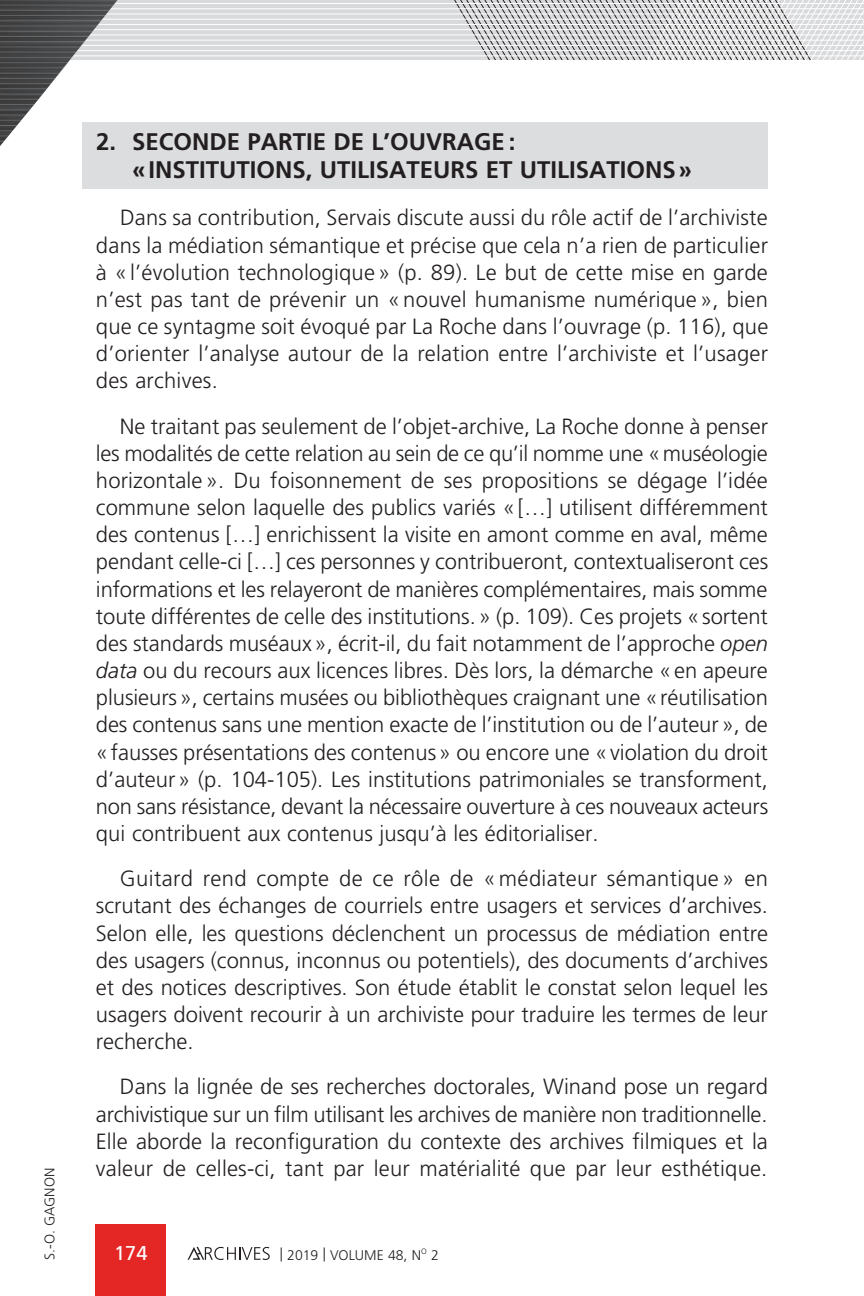
<style>
.page{position:relative;width:864px;height:1296px;background:#fff}
.page>*{position:absolute;margin:0;border:0;box-sizing:border-box;transform-origin:0 0}
.t1{font:700 24px/28.2px "Frutiger LT Std";color:#231f20}
.t2{font:300 22px/27.2px "Frutiger LT Std";letter-spacing:.005em;color:#231f20;text-align:justify}
.t3{font:20px "Frutiger LT Std";color:#fff}
.t4{font:300 14px "Frutiger LT Std";color:#231f20}
.s1{font-style:italic}
</style>
<div class="page">
<svg style="left:220px;top:0;width:434px;height:189px"></svg>
<hr style="left:0;top:3px;width:864px;height:1px;background:#fff">
<hr style="left:0;top:8px;width:864px;height:1px;background:#fff">
<hr style="left:0;top:14px;width:864px;height:1px;background:#fff">
<hr style="left:0;top:19px;width:864px;height:1px;background:#fff">
<hr style="left:0;top:24px;width:864px;height:1px;background:#fff">
<hr style="left:0;top:29px;width:864px;height:1px;background:#fff">
<hr style="left:0;top:34px;width:864px;height:1px;background:#fff">
<hr style="left:0;top:40px;width:864px;height:1px;background:#fff">
<hr style="left:0;top:45px;width:864px;height:1px;background:#fff">
<hr style="left:0;top:50px;width:864px;height:1px;background:#fff">
<hr style="left:0;top:55px;width:864px;height:1px;background:#fff">
<hr style="left:0;top:61px;width:864px;height:1px;background:#fff">
<hr style="left:0;top:66px;width:864px;height:1px;background:#fff">
<hr style="left:0;top:71px;width:864px;height:1px;background:#fff">
<hr style="left:0;top:76px;width:864px;height:1px;background:#fff">
<hr style="left:0;top:82px;width:864px;height:1px;background:#fff">
<hr style="left:0;top:87px;width:864px;height:1px;background:#fff">
<hr style="left:0;top:92px;width:864px;height:1px;background:#fff">
<hr style="left:0;top:97px;width:864px;height:1px;background:#fff">
<hr style="left:0;top:103px;width:864px;height:1px;background:#fff">
<hr style="left:0;top:108px;width:864px;height:1px;background:#fff">
<hr style="left:0;top:113px;width:864px;height:1px;background:#fff">
<hr style="left:0;top:118px;width:864px;height:1px;background:#fff">
<svg style="left:755px;top:0;width:109px;height:189px"></svg>
<svg style="left:0;top:1px;width:220px;height:145px"></svg>
<hr style="left:0;top:5px;width:220px;height:1px;background:#fff">
<hr style="left:0;top:10px;width:220px;height:1px;background:#fff">
<hr style="left:0;top:15px;width:220px;height:1px;background:#fff">
<hr style="left:0;top:20px;width:220px;height:1px;background:#fff">
<hr style="left:0;top:26px;width:220px;height:1px;background:#fff">
<hr style="left:0;top:31px;width:220px;height:1px;background:#fff">
<hr style="left:0;top:36px;width:220px;height:1px;background:#fff">
<hr style="left:0;top:41px;width:220px;height:1px;background:#fff">
<hr style="left:0;top:46px;width:220px;height:1px;background:#fff">
<hr style="left:0;top:52px;width:220px;height:1px;background:#fff">
<hr style="left:0;top:57px;width:220px;height:1px;background:#fff">
<hr style="left:0;top:62px;width:220px;height:1px;background:#fff">
<hr style="left:0;top:67px;width:220px;height:1px;background:#fff">
<hr style="left:0;top:73px;width:220px;height:1px;background:#fff">
<hr style="left:0;top:78px;width:220px;height:1px;background:#fff">
<hr style="left:0;top:83px;width:220px;height:1px;background:#fff">
<hr style="left:0;top:88px;width:220px;height:1px;background:#fff">
<hr style="left:0;top:94px;width:220px;height:1px;background:#fff">
<hr style="left:0;top:99px;width:220px;height:1px;background:#fff">
<hr style="left:0;top:104px;width:220px;height:1px;background:#fff">
<hr style="left:0;top:109px;width:220px;height:1px;background:#fff">
<hr style="left:0;top:115px;width:220px;height:1px;background:#fff">
<hr style="left:0;top:120px;width:220px;height:1px;background:#fff">
<hr style="left:0;top:125px;width:220px;height:1px;background:#fff">
<hr style="left:0;top:130px;width:220px;height:1px;background:#fff">
<hr style="left:0;top:136px;width:220px;height:1px;background:#fff">
<hr style="left:0;top:141px;width:220px;height:1px;background:#fff">
<div style="left:96px;top:1224px;width:70px;height:72px;background:#e42625"></div>
<svg style="left:188px;top:1247px;width:82px;height:13px"></svg>
<div style="left:82px;top:122px;width:686px;height:66px;background:#dcdddf"></div>
<p class="t4" style="left:42px;top:1260px;width:94px;rotate:-90deg">S.-O. GAGNON</p>
<p class="t1" style="left:132px;top:128px;width:562px;text-indent:-36px">2. SECONDE PARTIE DE L’OUVRAGE : «INSTITUTIONS, UTILISATEURS ET UTILISATIONS»</p>
<p class="t2" style="left:96px;top:204px;width:674px;text-indent:24px">Dans sa contribution, Servais discute aussi du rôle actif de l’archiviste dans la médiation sémantique et précise que cela n’a rien de particulier à « l’évolution technologique » (p. 89). Le but de cette mise en garde n’est pas tant de prévenir un « nouvel humanisme numérique », bien que ce syntagme soit évoqué par La Roche dans l’ouvrage (p. 116), que d’orienter l’analyse autour de la relation entre l’archiviste et l’usager des archives.</p>
<p class="t2" style="left:96px;top:413px;width:674px;text-indent:24px">Ne traitant pas seulement de l’objet-archive, La Roche donne à penser les modalités de cette relation au sein de ce qu’il nomme une «muséologie horizontale ». Du foisonnement de ses propositions se dégage l’idée commune selon laquelle des publics variés «[…] utilisent différemment des contenus […] enrichissent la visite en amont comme en aval, même pendant celle-ci […] ces personnes y contribueront, contextualiseront ces informations et les relayeront de manières complémentaires, mais somme toute différentes de celle des institutions.» (p. 109). Ces projets «sortent des standards muséaux», écrit-il, du fait notamment de l’approche <span class="s1">open data</span> ou du recours aux licences libres. Dès lors, la démarche «en apeure plusieurs», certains musées ou bibliothèques craignant une «réutilisation des contenus sans une mention exacte de l’institution ou de l’auteur», de «fausses présentations des contenus» ou encore une «violation du droit d’auteur» (p. 104-105). Les institutions patrimoniales se transforment, non sans résistance, devant la nécessaire ouverture à ces nouveaux acteurs qui contribuent aux contenus jusqu’à les éditorialiser.</p>
<p class="t2" style="left:96px;top:865px;width:674px;text-indent:24px">Guitard rend compte de ce rôle de « médiateur sémantique » en scrutant des échanges de courriels entre usagers et services d’archives.<br>Selon elle, les questions déclenchent un processus de médiation entre des usagers (connus, inconnus ou potentiels), des documents d’archives et des notices descriptives. Son étude établit le constat selon lequel les usagers doivent recourir à un archiviste pour traduire les termes de leur recherche.</p>
<p class="t2" style="left:96px;top:1074px;width:673px;text-indent:24px">Dans la lignée de ses recherches doctorales, Winand pose un regard archivistique sur un film utilisant les archives de manière non traditionnelle.<br>Elle aborde la reconfiguration du contexte des archives filmiques et la valeur de celles-ci, tant par leur matérialité que par leur esthétique.</p>
<p class="t3" style="left:114px;top:1241px;width:35px">174</p>
<p class="t4" style="left:280px;top:1247px;width:160px">| 2019 | VOLUME 48, N<sup>O</sup> 2</p>
</div>
